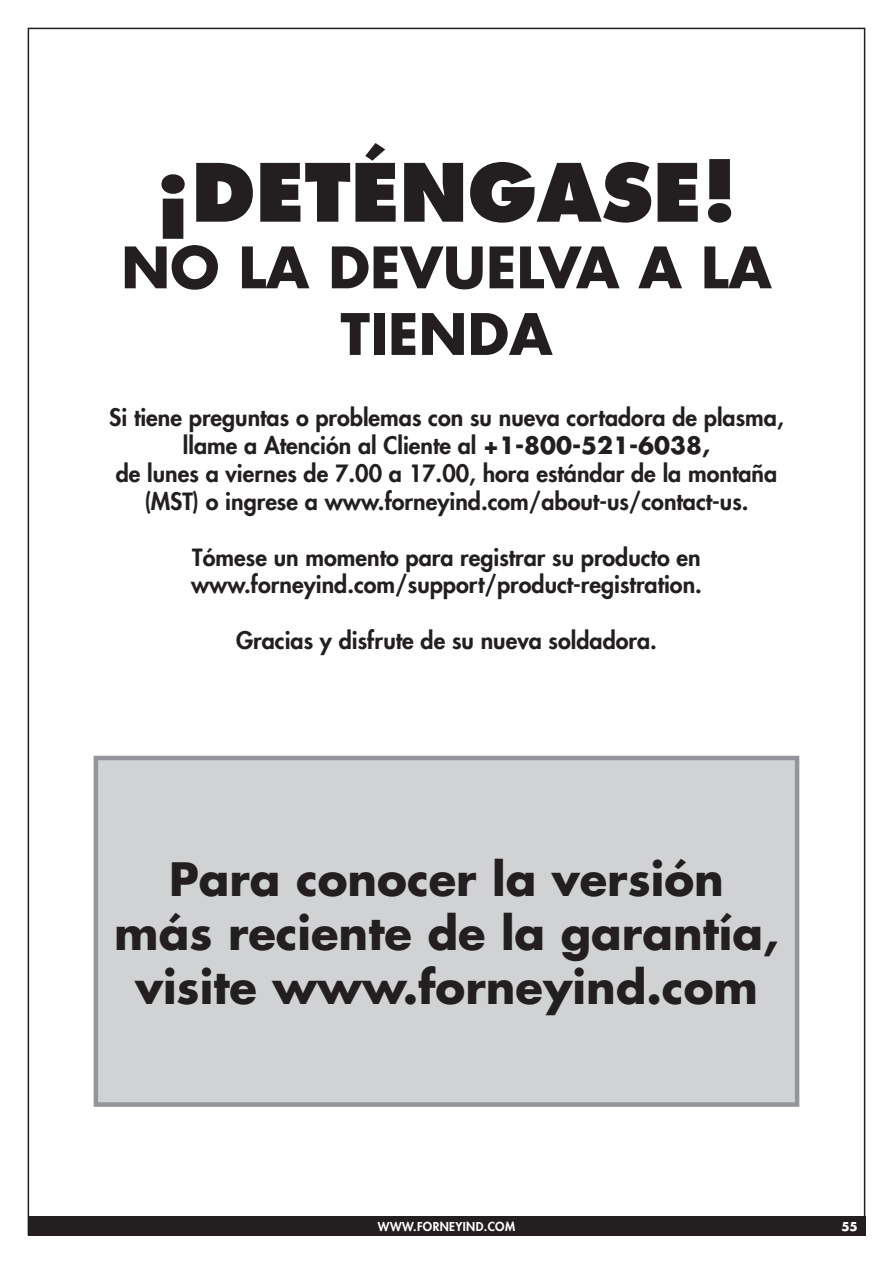
<style>
.page{position:relative;width:893px;height:1263px;background:#fff}
.page>*{position:absolute;margin:0;border:0;box-sizing:border-box;transform-origin:0 0}
.Drakes_Paragraph_Sty{font:800 78px "Futura LT";color:#231f20}
.Drakes_Paragraph_Sty-2{font:700 55.5px/66.6px "Futura LT";color:#231f20;text-align:center}
.Drakes_Paragraph_Sty-3{font:700 45px/54px "Futura LT";color:#231f20;text-align:center}
.Drakes_Paragraph_Sty-4{font:800 23.25px/27.9px "Futura LT";color:#231f20;text-align:center}
.t1{font:800 12px "Futura LT";letter-spacing:.03em;color:#fff}
.t2{font:700 12px "Futura LT";color:#fff}
.s1{font-weight:700}
</style>
<div class="page">
<div style="left:28px;top:1216px;width:837px;height:19px;background:#231f20"></div>
<div style="left:96px;top:758px;width:701px;height:346px;background:#d1d2d4"></div>
<div style="left:94px;top:756px;width:705px;height:351px;border:4px solid #939598"></div>
<p class="Drakes_Paragraph_Sty" style="left:155px;top:143px;width:584px">¡DETÉNGASE!</p>
<p class="Drakes_Paragraph_Sty-2" style="left:121px;top:233px;width:652px">NO LA DEVUELVA A LA<br>TIENDA</p>
<p class="Drakes_Paragraph_Sty-4" style="left:109px;top:403px;width:676px">Si tiene preguntas o problemas con su nueva cortadora de plasma, llame a Atención al Cliente al <span class="s1">+1-800-521-6038,</span></p>
<p class="Drakes_Paragraph_Sty-4" style="left:116px;top:459px;width:663px">de lunes a viernes de 7.00 a 17.00, hora estándar de la montaña (MST) o ingrese a www.forneyind.com/about-us/contact-us.</p>
<p class="Drakes_Paragraph_Sty-4" style="left:192px;top:543px;width:510px">Tómese un momento para registrar su producto en</p>
<p class="Drakes_Paragraph_Sty-4" style="left:191px;top:570px;width:512px">www.forneyind.com/support/product-registration.</p>
<p class="Drakes_Paragraph_Sty-4" style="left:236px;top:626px;width:422px">Gracias y disfrute de su nueva soldadora.</p>
<p class="Drakes_Paragraph_Sty-3" style="left:114px;top:851px;width:666px">Para conocer la versión<br>más reciente de la garantía, visite www.forneyind.com</p>
<p class="t1" style="left:378px;top:1218px;width:139px">WWW.FORNEYIND.COM</p>
<p class="t2" style="left:841px;top:1218px;width:18px">55</p>
</div>
